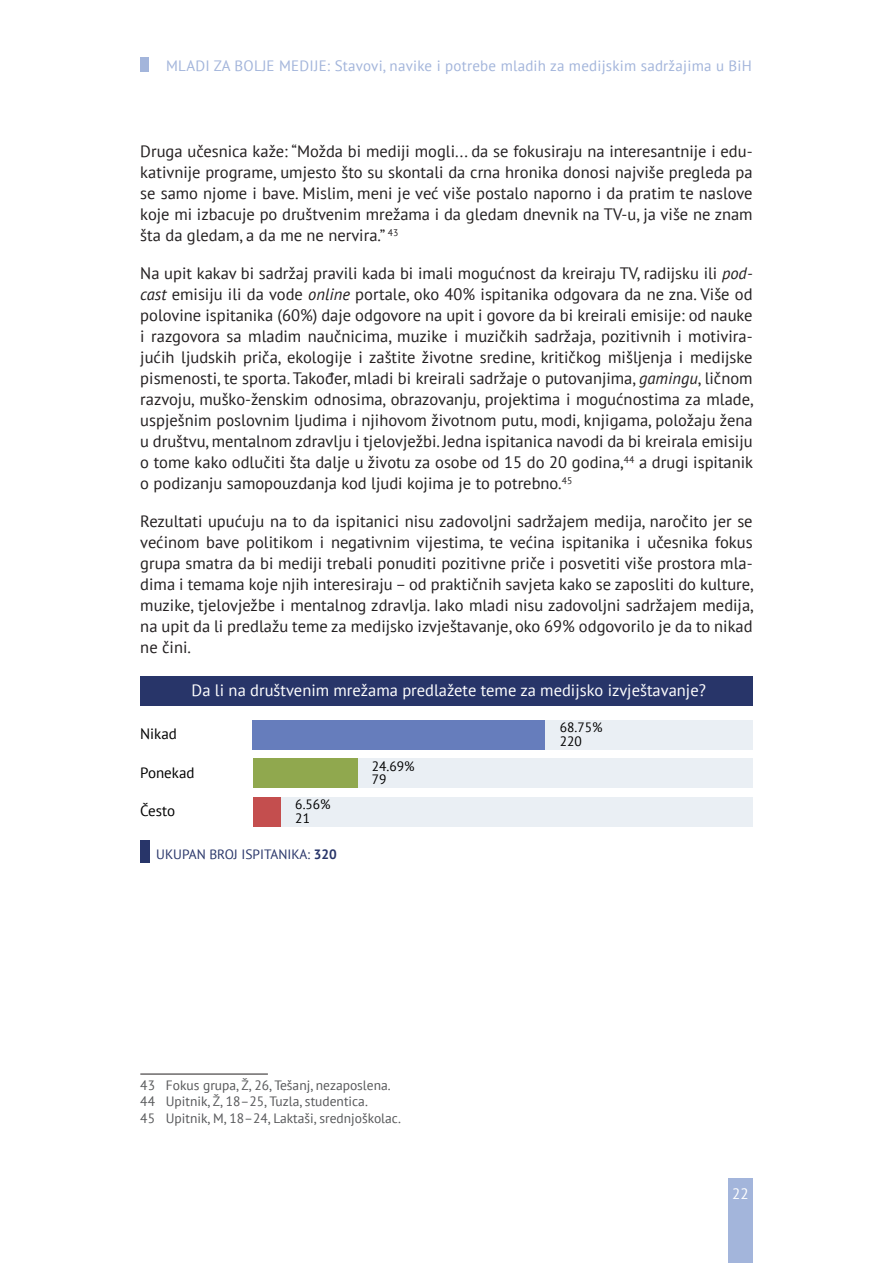
<style>
.page{position:relative;width:893px;height:1263px;background:#fff}
.page>*{position:absolute;margin:0;border:0;box-sizing:border-box;transform-origin:0 0}
.BODY{font:16.5px/21px "PT Sans";color:#231f20;text-align:justify}
.t1{font:16.5px "PT Sans";color:#fff}
.t2{font:15px "PT Sans";letter-spacing:.015em;color:#a3b5db}
.t3{font:15px "PT Sans";color:#000}
.t4{font:15px "PT Sans";color:#fff}
.FUSNOTE{font:13.5px "PT Sans";color:#57585a}
.t5{font:13.5px/13.5px "PT Sans";color:#000}
.t6{font:13.5px "PT Sans";color:#283569}
.s1{font-style:italic}
.s2{font-weight:700}
</style>
<div class="page">
<div style="left:728px;top:1178px;width:25px;height:84px;background:#a3b5db"></div>
<div style="left:140px;top:57px;width:9px;height:15px;background:#a3b5db"></div>
<hr style="left:140px;top:1074px;width:128px;height:1px;background:#231f20">
<div style="left:253px;top:797px;width:500px;height:30px;background:#eaeff4"></div>
<div style="left:253px;top:758px;width:500px;height:30px;background:#eaeff4"></div>
<div style="left:253px;top:720px;width:500px;height:30px;background:#eaeff4"></div>
<div style="left:253px;top:720px;width:292px;height:30px;background:#667dbc"></div>
<div style="left:253px;top:758px;width:105px;height:30px;background:#90a84e"></div>
<div style="left:253px;top:797px;width:28px;height:30px;background:#c44e4e"></div>
<div style="left:140px;top:676px;width:612px;height:30px;background:#283569"></div>
<div style="left:140px;top:841px;width:10px;height:22px;background:#283569"></div>
<p class="t2" style="left:166px;top:56px;width:587px">MLADI ZA BOLJE MEDIJE: Stavovi, navike i potrebe mladih za medijskim sadržajima u BiH</p>
<p class="BODY" style="left:140px;top:140px;width:614px">Druga učesnica kaže: “Možda bi mediji mogli... da se fokusiraju na interesantnije i edu&shy;kativnije programe, umjesto što su skontali da crna hronika donosi najviše pregleda pa se samo njome i bave. Mislim, meni je već više postalo naporno i da pratim te naslove koje mi izbacuje po društvenim mrežama i da gledam dnevnik na TV-u, ja više ne znam šta da gledam, a da me ne nervira.” <sup>43</sup></p>
<p class="BODY" style="left:140px;top:262px;width:615px">Na upit kakav bi sadržaj pravili kada bi imali mogućnost da kreiraju TV, radijsku ili <span class="s1">pod&shy;cast</span> emisiju ili da vode <span class="s1">online</span> portale, oko 40% ispitanika odgovara da ne zna. Više od polovine ispitanika (60%) daje odgovore na upit i govore da bi kreirali emisije: od nauke i razgovora sa mladim naučnicima, muzike i muzičkih sadržaja, pozitivnih i motivira&shy;jućih ljudskih priča, ekologije i zaštite životne sredine, kritičkog mišljenja i medijske pismenosti, te sporta. Također, mladi bi kreirali sadržaje o putovanjima, <span class="s1">gamingu</span>, ličnom razvoju, muško-ženskim odnosima, obrazovanju, projektima i mogućnostima za mlade, uspješnim poslovnim ljudima i njihovom životnom putu, modi, knjigama, položaju žena u društvu, mentalnom zdravlju i tjelovježbi. Jedna ispitanica navodi da bi kreirala emisiju o tome kako odlučiti šta dalje u životu za osobe od 15 do 20 godina,<sup>44</sup> a drugi ispitanik o podizanju samopouzdanja kod ljudi kojima je to potrebno.<sup>45</sup></p>
<p class="BODY" style="left:140px;top:510px;width:615px">Rezultati upućuju na to da ispitanici nisu zadovoljni sadržajem medija, naročito jer se većinom bave politikom i negativnim vijestima, te većina ispitanika i učesnika fokus grupa smatra da bi mediji trebali ponuditi pozitivne priče i posvetiti više prostora mla&shy;dima i temama koje njih interesiraju – od praktičnih savjeta kako se zaposliti do kulture, muzike, tjelovježbe i mentalnog zdravlja. Iako mladi nisu zadovoljni sadržajem medija, na upit da li predlažu teme za medijsko izvještavanje, oko 69% odgovorilo je da to nikad ne čini.</p>
<p class="t1" style="left:192px;top:680px;width:516px">Da li na društvenim mrežama predlažete teme za medijsko izvještavanje?</p>
<p class="t3" style="left:140px;top:724px;width:38px">Nikad</p>
<p class="t5" style="left:560px;top:720px;width:44px">68.75%<br>220</p>
<p class="t3" style="left:140px;top:763px;width:56px">Ponekad</p>
<p class="t5" style="left:372px;top:759px;width:44px">24.69%<br>79</p>
<p class="t3" style="left:140px;top:801px;width:36px">Često</p>
<p class="t5" style="left:295px;top:797px;width:37px">6.56%<br>21</p>
<p class="t6" style="left:156px;top:846px;width:182px">UKUPAN BROJ ISPITANIKA: <span class="s2">320</span></p>
<p class="FUSNOTE" style="left:140px;top:1077px;width:252px">43 Fokus grupa, Ž, 26, Tešanj, nezaposlena.</p>
<p class="FUSNOTE" style="left:140px;top:1093px;width:229px">44 Upitnik, Ž, 18–25, Tuzla, studentica.</p>
<p class="FUSNOTE" style="left:140px;top:1109px;width:262px">45 Upitnik, M, 18–24, Laktaši, srednjoškolac.</p>
<p class="t4" style="left:732px;top:1184px;width:18px">22</p>
</div>
